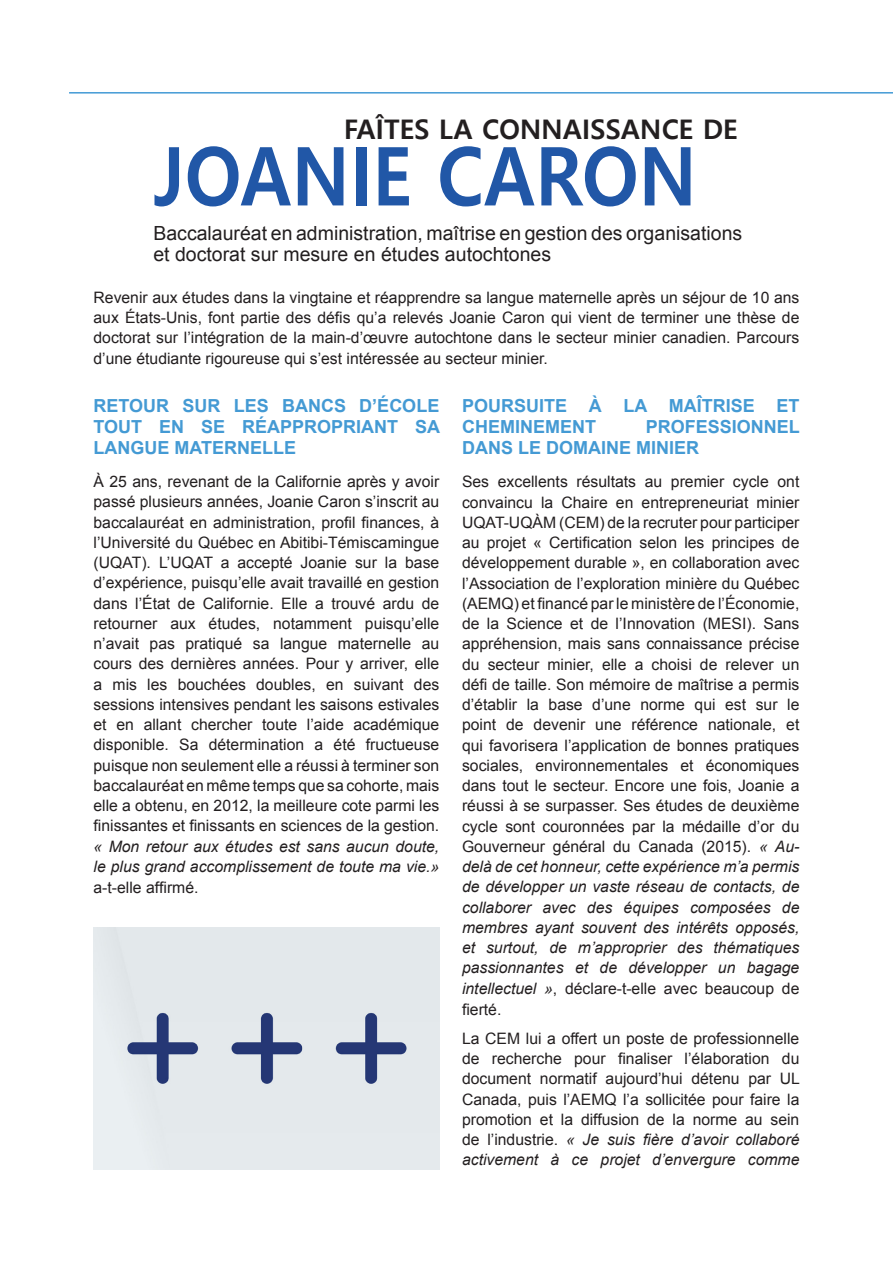
<style>
.page{position:relative;width:893px;height:1263px;background:#fff}
.page>*{position:absolute;margin:0;border:0;box-sizing:border-box;transform-origin:0 0}
.En-tête_de_page_-_Bl{font:700 81px "Malgun Gothic";color:#2157a7;scale:.9 1}
.En-tête_de_page_-_No{font:700 27px "Malgun Gothic";color:#231f20}
.Sous-texte_d_en-tête{font:19.5px/21px "Arial";color:#231f20}
.Titre_de_section_de{font:700 18px/21px "Arial";color:#449ad4}
.Sous-texte_d_en-tête-2{font:15.75px/20.2px "Arial";color:#231f20;text-align:justify}
.Sous-texte_d_en-tête-3{font:italic 15.75px/20.7px "Arial";color:#231f20;text-align:justify}
.s1{font-style:normal}
.s2{font-style:italic}
</style>
<div class="page">
<svg style="left:93px;top:1169px;width:347px;height:1px"></svg>
<hr style="left:69px;top:92px;width:824px;height:2px;background:#439ad5">
<div style="left:94px;top:927px;width:345px;height:242px;background:#e4e9ec"></div>
<p class="En-tête_de_page_-_No" style="left:344px;top:113px;width:395px">FAÎTES LA CONNAISSANCE DE</p>
<p class="En-tête_de_page_-_Bl" style="left:153px;top:128px;width:605px">JOANIE CARON</p>
<p class="Sous-texte_d_en-tête" style="left:153px;top:222px;width:590px">Baccalauréat en administration, maîtrise en gestion des organisations et doctorat sur mesure en études autochtones</p>
<p class="Sous-texte_d_en-tête-2" style="left:94px;top:287px;width:707px">Revenir aux études dans la vingtaine et réapprendre sa langue maternelle après un séjour de 10 ans aux États-Unis, font partie des défis qu’a relevés Joanie Caron qui vient de terminer une thèse de doctorat sur l’intégration de la main-d’œuvre autochtone dans le secteur minier canadien. Parcours d’une étudiante rigoureuse qui s’est intéressée au secteur minier.</p>
<p class="Titre_de_section_de" style="left:94px;top:396px;width:348px;text-align:justify">RETOUR SUR LES BANCS D’ÉCOLE TOUT EN SE RÉAPPROPRIANT SA LANGUE MATERNELLE</p>
<p class="Sous-texte_d_en-tête-2" style="left:94px;top:472px;width:347px">À 25 ans, revenant de la Californie après y avoir passé plusieurs années, Joanie Caron s’inscrit au baccalauréat en administration, profil finances, à l’Université du Québec en Abitibi-Témiscamingue (UQAT). L’UQAT a accepté Joanie sur la base d’expérience, puisqu’elle avait travaillé en gestion dans l’État de Californie. Elle a trouvé ardu de retourner aux études, notamment puisqu’elle n’avait pas pratiqué sa langue maternelle au cours des dernières années. Pour y arriver, elle a mis les bouchées doubles, en suivant des sessions intensives pendant les saisons estivales et en allant chercher toute l’aide académique disponible. Sa détermination a été fructueuse puisque non seulement elle a réussi à terminer son baccalauréat en même temps que sa cohorte, mais elle a obtenu, en 2012, la meilleure cote parmi les finissantes et finissants en sciences de la gestion.</p>
<p class="Sous-texte_d_en-tête-3" style="left:94px;top:836px;width:347px">« Mon retour aux études est sans aucun doute, le plus grand accomplissement de toute ma vie.» <span class="s1">a-t-elle affirmé.</span></p>
<p class="Titre_de_section_de" style="left:462px;top:396px;width:339px">POURSUITE À LA MAÎTRISE ET<br>CHEMINEMENT</p>
<p class="Titre_de_section_de" style="left:462px;top:417px;width:339px;text-indent:184px">PROFESSIONNEL<br>DANS LE DOMAINE MINIER</p>
<p class="Sous-texte_d_en-tête-2" style="left:462px;top:472px;width:339px">Ses excellents résultats au premier cycle ont convaincu la Chaire en entrepreneuriat minier UQAT-UQÀM (CEM) de la recruter pour participer au projet « Certification selon les principes de développement durable », en collaboration avec l’Association de l’exploration minière du Québec (AEMQ) et financé par le ministère de l’Économie, de la Science et de l’Innovation (MESI). Sans appréhension, mais sans connaissance précise du secteur minier, elle a choisi de relever un défi de taille. Son mémoire de maîtrise a permis d’établir la base d’une norme qui est sur le point de devenir une référence nationale, et qui favorisera l’application de bonnes pratiques sociales, environnementales et économiques dans tout le secteur. Encore une fois, Joanie a réussi à se surpasser. Ses études de deuxième cycle sont couronnées par la médaille d’or du Gouverneur général du Canada (2015). <span class="s2">« Au&shy;delà de cet honneur, cette expérience m’a permis de développer un vaste réseau de contacts, de collaborer avec des équipes composées de membres ayant souvent des intérêts opposés, et surtout, de m’approprier des thématiques passionnantes et de développer un bagage intellectuel »</span>, déclare-t-elle avec beaucoup de fierté.</p>
<p class="Sous-texte_d_en-tête-2" style="left:462px;top:1028px;width:339px">La CEM lui a offert un poste de professionnelle de recherche pour finaliser l’élaboration du document normatif aujourd’hui détenu par UL Canada, puis l’AEMQ l’a sollicitée pour faire la promotion et la diffusion de la norme au sein de l’industrie. <span class="s2">« Je suis fière d’avoir collaboré activement à ce projet d’envergure comme</span></p>
</div>
